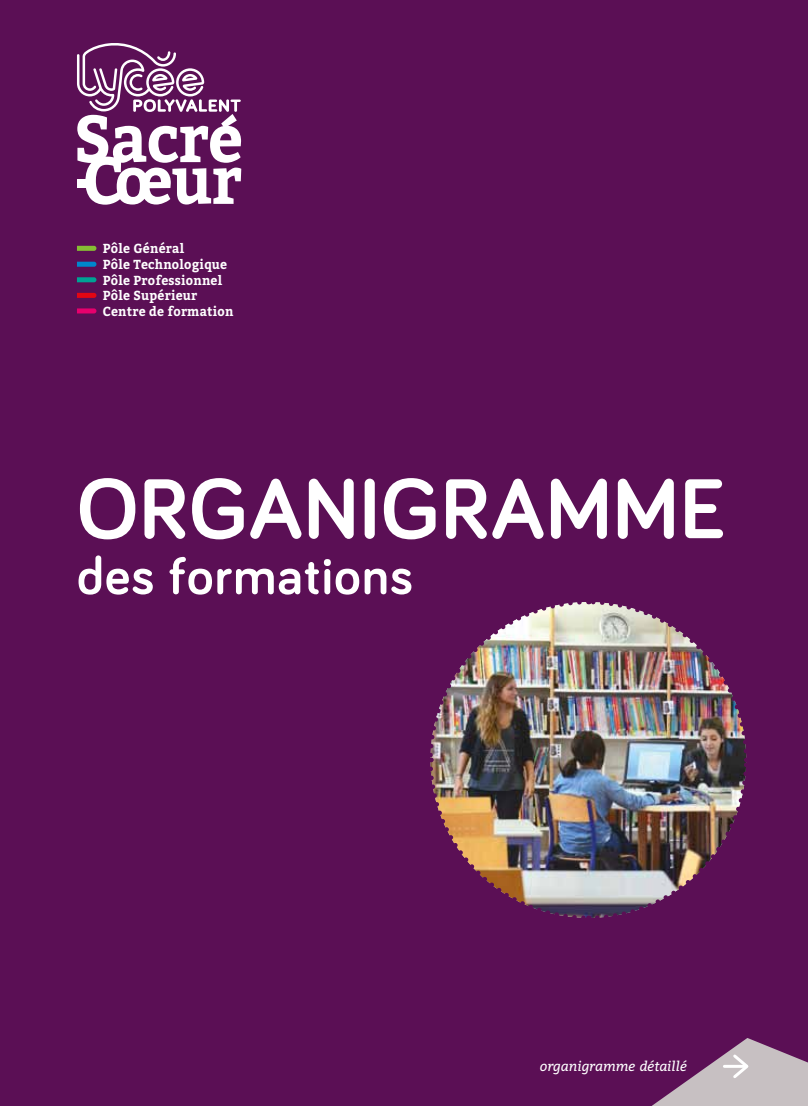
<style>
.page{position:relative;width:808px;height:1106px;background:#5b0f55}
.page>*{position:absolute;margin:0;border:0;box-sizing:border-box;transform-origin:0 0}
.t1{font:700 87.45px "Bariol";letter-spacing:.01em;color:#fff}
.t2{font:700 54px "Bariol";letter-spacing:.02em;color:#fff}
.t3{font:italic 13.5px "Bitter";color:#fff}
.t4{font:700 13.05px/15.6px "Bitter";letter-spacing:.02em;color:#fff;scale:.95 1}
</style>
<div class="page">
<img style="left:430px;top:602px;width:317px;height:316px">
<svg style="left:652px;top:1038px;width:156px;height:68px"></svg>
<svg style="left:77px;top:43px;width:164px;height:162px"></svg>
<svg style="left:77px;top:246px;width:19px;height:5px"></svg>
<svg style="left:77px;top:277px;width:19px;height:5px"></svg>
<svg style="left:77px;top:262px;width:19px;height:5px"></svg>
<svg style="left:77px;top:293px;width:19px;height:5px"></svg>
<svg style="left:77px;top:308px;width:19px;height:5px"></svg>
<p class="t4" style="left:103px;top:241px;width:139px">Pôle Général<br>Pôle Technologique<br>Pôle Professionnel<br>Pôle Supérieur<br>Centre de formation</p>
<h1 class="t1" style="left:77px;top:449px;width:650px">Organigramme</h1>
<h2 class="t2" style="left:77px;top:539px;width:337px">des formations</h2>
<p class="t3" style="left:540px;top:1055px;width:149px">organigramme détaillé</p>
</div>
